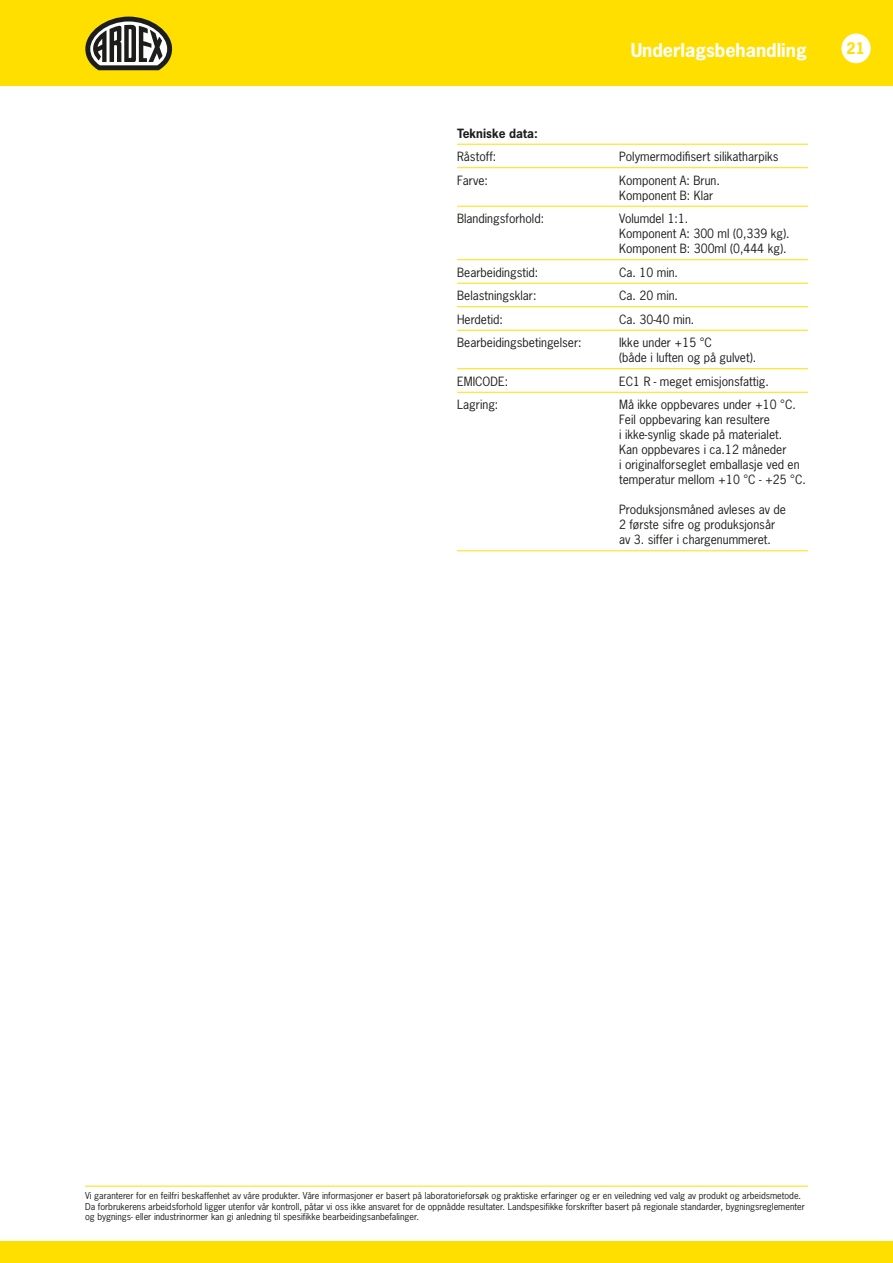
<style>
.page{position:relative;width:893px;height:1263px;background:#fff}
.page>*{position:absolute;margin:0;border:0;box-sizing:border-box;transform-origin:0 0}
.Technische_Daten{font:700 18px "News Gothic Std";color:#fff}
.Produktzeile_oben{font:700 15px "News Gothic Std";color:#ffdf00}
.t1{font:12px/15px "News Gothic Std";color:#1d1d1b}
.t2{font:700 12px "News Gothic Std";color:#1d1d1b}
.Fliesstext{font:9px/10.5px "News Gothic Std";color:#1d1d1b}
</style>
<div class="page">
<div style="left:0;top:0;width:893px;height:85px;background:#ffdf00"></div>
<div style="left:0;top:1242px;width:893px;height:21px;background:#ffdf00"></div>
<svg style="left:85px;top:16px;width:88px;height:55px"></svg>
<hr style="left:85px;top:1186px;width:723px;height:1px;background:#ffdf00">
<div style="left:841px;top:34px;width:30px;height:29px;background:#fff;border-radius:50%"></div>
<hr style="left:457px;top:144px;width:351px;height:1px;background:#ffdf00">
<hr style="left:457px;top:167px;width:351px;height:1px;background:#ffdf00">
<hr style="left:457px;top:206px;width:351px;height:1px;background:#ffdf00">
<hr style="left:457px;top:259px;width:351px;height:1px;background:#ffdf00">
<hr style="left:457px;top:283px;width:351px;height:1px;background:#ffdf00">
<hr style="left:457px;top:306px;width:351px;height:1px;background:#ffdf00">
<hr style="left:457px;top:330px;width:351px;height:1px;background:#ffdf00">
<hr style="left:457px;top:368px;width:351px;height:1px;background:#ffdf00">
<hr style="left:457px;top:392px;width:351px;height:1px;background:#ffdf00">
<hr style="left:457px;top:550px;width:351px;height:1px;background:#ffdf00">
<p class="Technische_Daten" style="left:631px;top:38px;width:178px">Underlagsbehandling</p>
<p class="Produktzeile_oben" style="left:846px;top:39px;width:20px">21</p>
<p class="t2" style="left:457px;top:125px;width:82px">Tekniske data:</p>
<p class="t1" style="left:457px;top:149px;width:41px">Råstoff:</p>
<p class="t1" style="left:619px;top:149px;width:161px">Polymermodifisert silikatharpiks</p>
<p class="t1" style="left:457px;top:173px;width:32px">Farve:</p>
<p class="t1" style="left:619px;top:173px;width:102px">Komponent A: Brun.<br>Komponent B: Klar</p>
<p class="t1" style="left:457px;top:211px;width:89px">Blandingsforhold:</p>
<p class="t1" style="left:619px;top:211px;width:172px">Volumdel 1:1.<br>Komponent A: 300 ml (0,339 kg).<br>Komponent B: 300ml (0,444 kg).</p>
<p class="t1" style="left:457px;top:265px;width:83px">Bearbeidingstid:</p>
<p class="t1" style="left:619px;top:265px;width:60px">Ca. 10 min.</p>
<p class="t1" style="left:457px;top:288px;width:81px">Belastningsklar:</p>
<p class="t1" style="left:619px;top:288px;width:60px">Ca. 20 min.</p>
<p class="t1" style="left:457px;top:312px;width:47px">Herdetid:</p>
<p class="t1" style="left:619px;top:312px;width:77px">Ca. 30-40 min.</p>
<p class="t1" style="left:457px;top:335px;width:126px">Bearbeidingsbetingelser:</p>
<p class="t1" style="left:619px;top:335px;width:139px">Ikke under +15 °C<br>(både i luften og på gulvet).</p>
<p class="t1" style="left:457px;top:374px;width:53px">EMICODE:</p>
<p class="t1" style="left:619px;top:374px;width:151px">EC1 R - meget emisjonsfattig.</p>
<p class="t1" style="left:457px;top:397px;width:43px">Lagring:</p>
<p class="t1" style="left:619px;top:397px;width:188px">Må ikke oppbevares under +10 °C.<br>Feil oppbevaring kan resultere<br>i ikke-synlig skade på materialet.<br>Kan oppbevares i ca.12 måneder<br>i originalforseglet emballasje ved en temperatur mellom +10 °C - +25 °C.</p>
<p class="t1" style="left:619px;top:502px;width:168px">Produksjonsmåned avleses av de<br>2 første sifre og produksjonsår av 3. siffer i chargenummeret.</p>
<p class="Fliesstext" style="left:85px;top:1191px;width:721px">Vi garanterer for en feilfri beskaffenhet av våre produkter. Våre informasjoner er basert på laboratorieforsøk og praktiske erfaringer og er en veiledning ved valg av produkt og arbeidsmetode.<br>Da forbrukerens arbeidsforhold ligger utenfor vår kontroll, påtar vi oss ikke ansvaret for de oppnådde resultater. Landspesifikke forskrifter basert på regionale standarder, bygningsreglementer og bygnings- eller industrinormer kan gi anledning til spesifikke bearbeidingsanbefalinger.</p>
</div>
